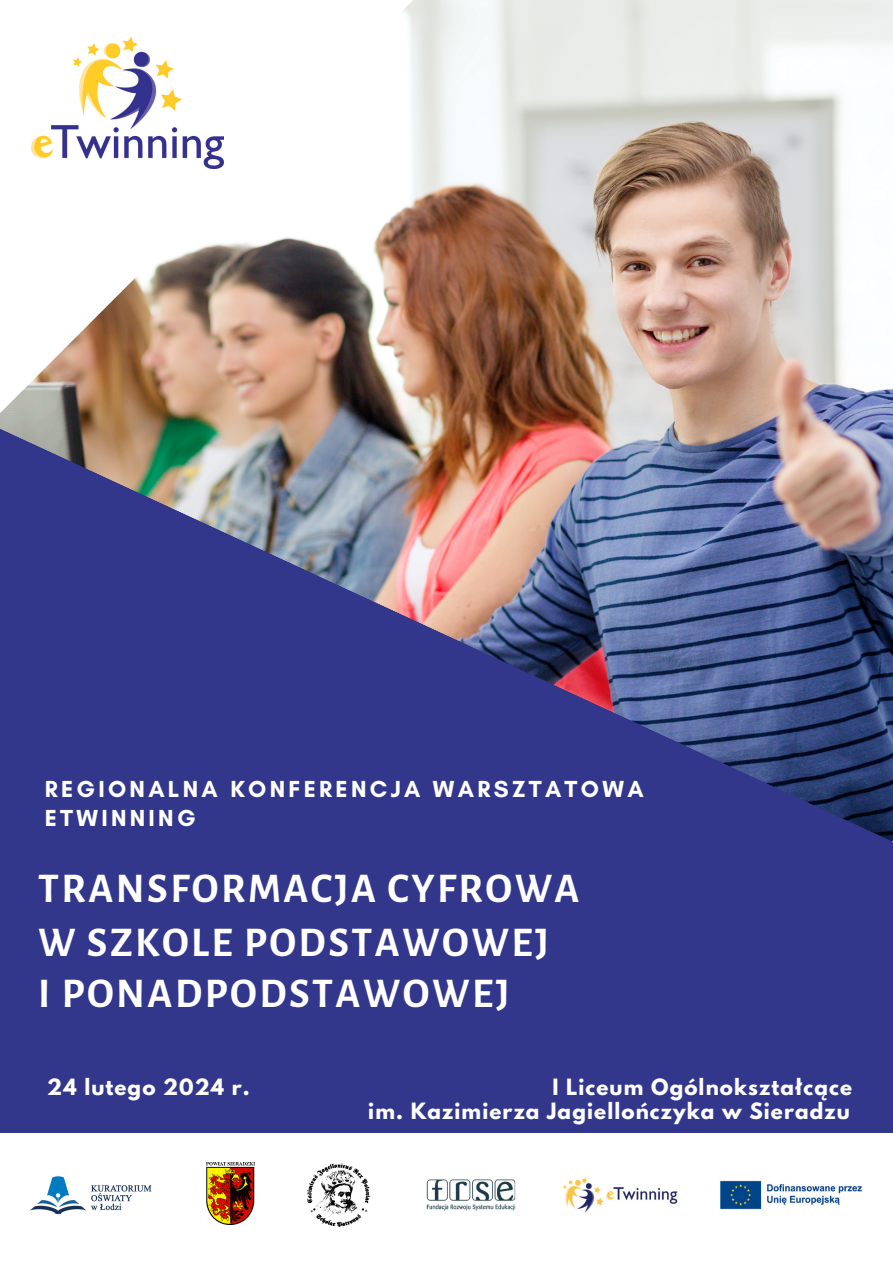
<style>
.page{position:relative;width:893px;height:1264px;background:#fff}
.page>*{position:absolute;margin:0;border:0;box-sizing:border-box;transform-origin:0 0}
.t1{font:700 41.55px/52.3px "Alegreya Sans SC";letter-spacing:.06em;color:#fff}
.t2{font:700 23.7px/28.7px "Glacial Indifference";letter-spacing:.14em;color:#fff}
.t3{font:700 19.95px "League Spartan";letter-spacing:.055em;color:#fff}
</style>
<div class="page">
<img style="left:582px;top:0;width:310px;height:305px">
<svg style="left:31px;top:0;width:551px;height:305px"></svg>
<img style="left:0;top:305px;width:892px;height:828px">
<img style="left:32px;top:37px;width:191px;height:132px">
<img style="left:426px;top:1177px;width:437px;height:36px">
<svg style="left:307px;top:1163px;width:63px;height:63px"></svg>
<img style="left:30px;top:1176px;width:122px;height:38px">
<img style="left:206px;top:1162px;width:48px;height:62px">
<h1 class="t2" style="left:45px;top:774px;width:600px">REGIONALNA KONFERENCJA WARSZTATOWA<br>ETWINNING</h1>
<h2 class="t1" style="left:38px;top:863px;width:543px">TRANSFORMACJA CYFROWA<br>W SZKOLE PODSTAWOWEJ<br>I PONADPODSTAWOWEJ</h2>
<p class="t3" style="left:47px;top:1076px;width:204px">24 lutego 2024 r.</p>
<p class="t3" style="left:552px;top:1076px;width:301px">I Liceum Ogólnokształcące</p>
<p class="t3" style="left:368px;top:1100px;width:483px">im. Kazimierza Jagiellończyka w Sieradzu</p>
</div>
